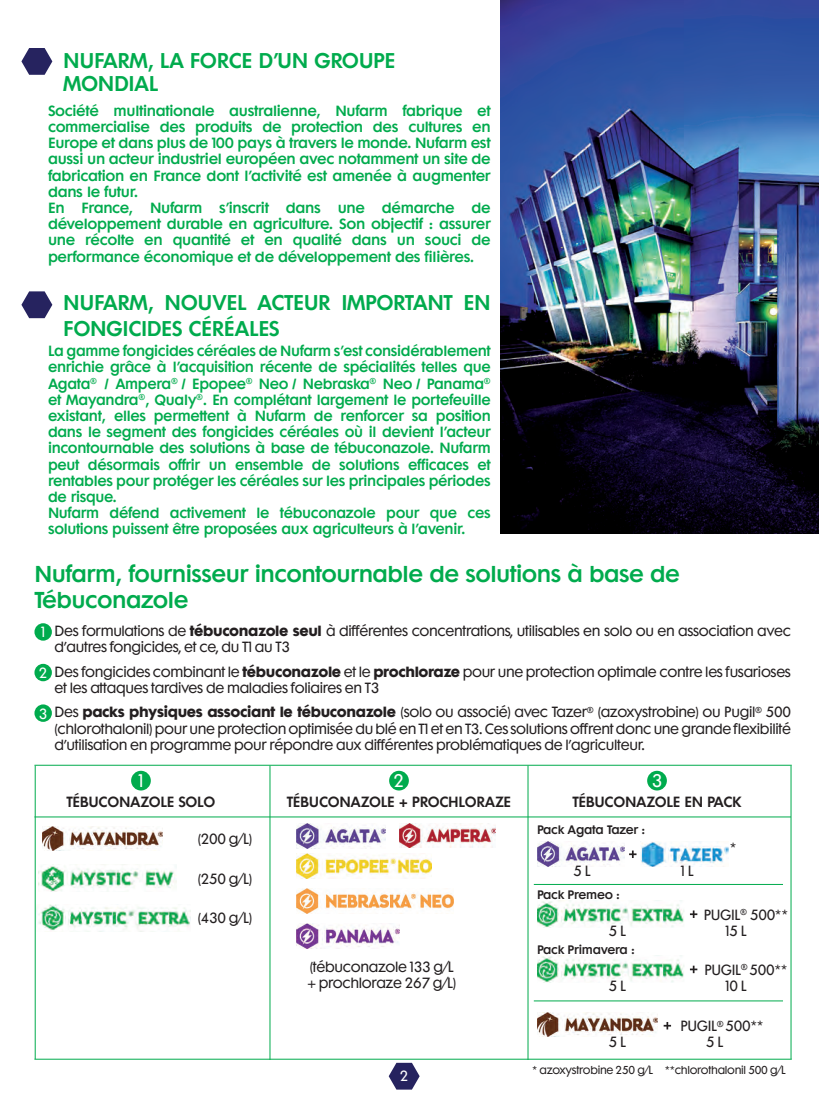
<style>
.page{position:relative;width:819px;height:1106px;background:#fff}
.page>*{position:absolute;margin:0;border:0;box-sizing:border-box;transform-origin:0 0}
.t1{font:600 21px/25.2px "Futura Maxi Std";letter-spacing:-.025em;color:#00ab4d}
.t2{font:600 19.5px/23.4px "Futura Maxi Std";letter-spacing:-.025em;color:#00ab4d}
.t3{font:16.65px "Futura Maxi Std";color:#fff}
.t4{font:600 13.5px/16.2px "Futura Maxi Std";letter-spacing:-.025em;color:#00ab4d}
.t5{font:13.5px/16.2px "Futura Maxi Std";letter-spacing:-.025em;color:#231f20}
.t6{font:600 13.5px "Futura Maxi Std";letter-spacing:-.025em;color:#231f20}
.t7{font:13.5px "Futura Maxi Std";color:#fff}
.t8{font:600 11.25px "Futura Maxi Std";letter-spacing:-.025em;color:#231f20}
.t9{font:10.5px "Futura Maxi Std";letter-spacing:-.025em;color:#231f20}
.s1{color:#fff}
.s2{font-weight:700}
</style>
<div class="page">
<img style="left:501px;top:0;width:318px;height:534px">
<div style="left:131px;top:770px;width:20px;height:20px;background:#00ab4d;border-radius:50%"></div>
<div style="left:389px;top:770px;width:20px;height:20px;background:#00ab4d;border-radius:50%"></div>
<div style="left:647px;top:770px;width:19px;height:20px;background:#00ab4d;border-radius:50%"></div>
<hr style="left:269px;top:765px;width:1px;height:294px;background:#00ab4d">
<hr style="left:527px;top:765px;width:1px;height:294px;background:#00ab4d">
<img style="left:52px;top:864px;width:125px;height:28px">
<img style="left:52px;top:904px;width:139px;height:26px">
<img style="left:52px;top:826px;width:111px;height:24px">
<img style="left:296px;top:853px;width:135px;height:25px">
<img style="left:296px;top:888px;width:157px;height:25px">
<img style="left:296px;top:923px;width:103px;height:25px">
<img style="left:537px;top:842px;width:88px;height:24px">
<img style="left:641px;top:842px;width:87px;height:24px">
<svg style="left:629px;top:850px;width:7px;height:8px"></svg>
<img style="left:537px;top:900px;width:147px;height:27px">
<svg style="left:690px;top:910px;width:7px;height:8px"></svg>
<img style="left:537px;top:955px;width:147px;height:28px">
<svg style="left:690px;top:965px;width:7px;height:8px"></svg>
<hr style="left:34px;top:816px;width:757px;height:1px;background:#00ab4d">
<hr style="left:790px;top:765px;width:1px;height:294px;background:#00ab4d">
<hr style="left:34px;top:1058px;width:757px;height:1px;background:#00ab4d">
<hr style="left:34px;top:765px;width:757px;height:1px;background:#00ab4d">
<svg style="left:21px;top:48px;width:31px;height:27px"></svg>
<svg style="left:21px;top:291px;width:31px;height:769px"></svg>
<svg style="left:388px;top:1062px;width:31px;height:27px"></svg>
<img style="left:399px;top:823px;width:96px;height:24px">
<img style="left:296px;top:823px;width:89px;height:25px">
<hr style="left:534px;top:884px;width:249px;height:1px;background:#00ab4d">
<hr style="left:534px;top:1000px;width:249px;height:1px;background:#00ab4d">
<img style="left:537px;top:1012px;width:120px;height:24px">
<svg style="left:663px;top:1022px;width:8px;height:7px"></svg>
<h2 class="t2" style="left:63px;top:48px;width:334px">NUFARM, LA FORCE D’UN GROUPE<br>MONDIAL</h2>
<p class="t4" style="left:48px;top:102px;width:444px">Société multinationale australienne, Nufarm fabrique et commercialise des produits de protection des cultures en Europe et dans plus de 100 pays à travers le monde. Nufarm est aussi un acteur industriel européen avec notamment un site de fabrication en France dont l’activité est amenée à augmenter dans le futur.<br>En France, Nufarm s’inscrit dans une démarche de développement durable en agriculture. Son objectif : assurer une récolte en quantité et en qualité dans un souci de performance économique et de développement des filières.</p>
<h2 class="t2" style="left:63px;top:290px;width:429px;line-height:25.2px">NUFARM, NOUVEL ACTEUR IMPORTANT EN<br>FONGICIDES CÉRÉALES</h2>
<p class="t4" style="left:48px;top:343px;width:444px">La gamme fongicides céréales de Nufarm s’est considérablement enrichie grâce à l’acquisition récente de spécialités telles que Agata<sup>®</sup> / Ampera<sup>®</sup> / Epopee<sup>®</sup> Neo / Nebraska<sup>®</sup> Neo / Panama<sup>® </sup>et Mayandra<sup>®</sup>, Qualy<sup>®</sup>. En complétant largement le portefeuille existant, elles permettent à Nufarm de renforcer sa position dans le segment des fongicides céréales où il devient l’acteur incontournable des solutions à base de tébuconazole. Nufarm peut désormais offrir un ensemble de solutions efficaces et rentables pour protéger les céréales sur les principales périodes de risque.<br>Nufarm défend activement le tébuconazole pour que ces solutions puissent être proposées aux agriculteurs à l’avenir.</p>
<h1 class="t1" style="left:34px;top:561px;width:647px">Nufarm, fournisseur incontournable de solutions à base de<br>Tébuconazole</h1>
<p class="t5" style="left:55px;top:623px;width:737px;text-indent:-14px"><span class="s1">1</span> Des formulations de <span class="s2">tébuconazole seul</span> à différentes concentrations, utilisables en solo ou en association avec d’autres fongicides, et ce, du T1 au T3</p>
<p class="t5" style="left:55px;top:663px;width:737px;text-indent:-16px"><span class="s1">2</span> Des fongicides combinant le <span class="s2">tébuconazole</span> et le <span class="s2">prochloraze</span> pour une protection optimale contre les fusarioses et les attaques tardives de maladies foliaires en T3</p>
<p class="t5" style="left:55px;top:704px;width:737px;text-align:justify;text-indent:-16px"><span class="s1">3</span> Des <span class="s2">packs physiques associant le tébuconazole</span> (solo ou associé) avec Tazer<sup>®</sup> (azoxystrobine) ou Pugil<sup>®</sup> 500 (chlorothalonil) pour une protection optimisée du blé en T1 et en T3. Ces solutions offrent donc une grande flexibilité d’utilisation en programme pour répondre aux différentes problématiques de l’agriculteur.</p>
<p class="t3" style="left:138px;top:770px;width:7px">1</p>
<p class="t6" style="left:66px;top:792px;width:151px">TÉBUCONAZOLE SOLO</p>
<p class="t5" style="left:198px;top:831px;width:56px">(200 g/L)</p>
<p class="t5" style="left:198px;top:870px;width:56px">(250 g/L)</p>
<p class="t5" style="left:198px;top:909px;width:56px">(430 g/L)</p>
<p class="t3" style="left:393px;top:770px;width:12px">2</p>
<p class="t6" style="left:287px;top:792px;width:226px">TÉBUCONAZOLE + PROCHLORAZE</p>
<p class="t3" style="left:651px;top:770px;width:12px">3</p>
<p class="t6" style="left:572px;top:792px;width:171px">TÉBUCONAZOLE EN PACK</p>
<p class="t8" style="left:537px;top:822px;width:110px">Pack Agata Tazer :</p>
<p class="t5" style="left:573px;top:862px;width:19px">5 L</p>
<p class="t5" style="left:680px;top:862px;width:14px">1 L</p>
<p class="t5" style="left:729px;top:839px;width:8px">*</p>
<p class="t5" style="left:307px;top:959px;width:150px">(tébuconazole 133 g/L + prochloraze 267 g/L)</p>
<p class="t8" style="left:537px;top:887px;width:85px">Pack Premeo :</p>
<p class="t5" style="left:608px;top:922px;width:19px">5 L</p>
<p class="t5" style="left:725px;top:922px;width:23px">15 L</p>
<p class="t8" style="left:537px;top:942px;width:99px">Pack Primavera :</p>
<p class="t5" style="left:608px;top:977px;width:19px">5 L</p>
<p class="t5" style="left:725px;top:977px;width:23px">10 L</p>
<p class="t5" style="left:703px;top:906px;width:86px">PUGIL<sup>®</sup> 500**</p>
<p class="t5" style="left:704px;top:961px;width:85px">PUGIL<sup>®</sup> 500**</p>
<p class="t5" style="left:680px;top:1017px;width:85px">PUGIL<sup>®</sup> 500**</p>
<p class="t5" style="left:608px;top:1033px;width:19px">5 L</p>
<p class="t5" style="left:706px;top:1033px;width:19px">5 L</p>
<p class="t7" style="left:400px;top:1067px;width:10px">2</p>
<p class="t9" style="left:532px;top:1063px;width:255px">* azoxystrobine 250 g/L **chlorothalonil 500 g/L</p>
</div>
